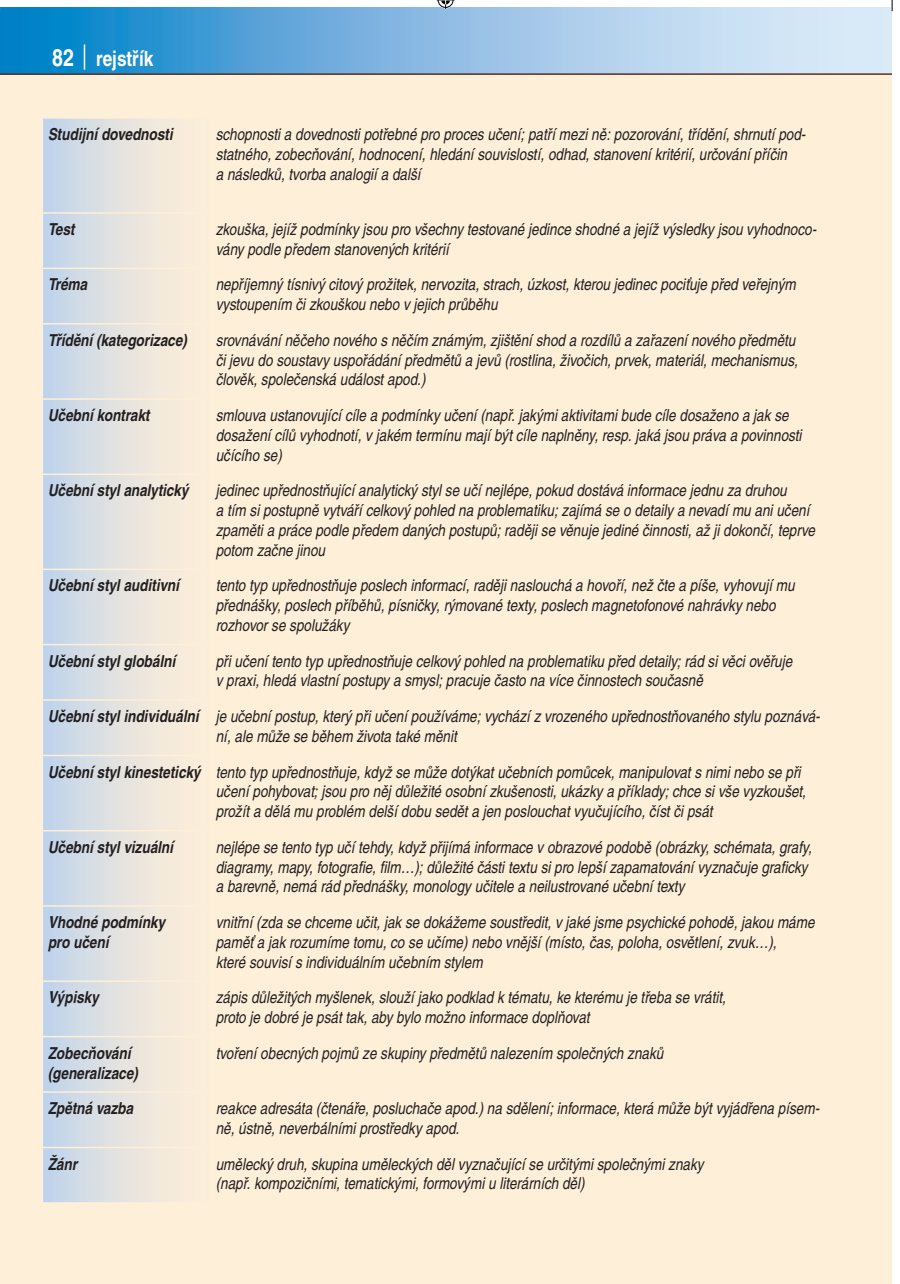
<style>
.page{position:relative;width:900px;height:1284px;background:#fff}
.page>*{position:absolute;margin:0;border:0;box-sizing:border-box;transform-origin:0 0}
.t1{font:700 21px "Te X Gyre Heros Condensed";color:#fff}
.t2{font:italic 16.5px/19.8px "Te X Gyre Heros Condensed";color:#231f20}
.t3{font:italic 700 16.5px/19.8px "Te X Gyre Heros Condensed";color:#231f20}
.s1{font-size:24px}
.s2{font-weight:700}
</style>
<div class="page">
<div style="left:0;top:7px;width:900px;height:1277px;background:#feefd8"></div>
<svg style="left:43px;top:119px;width:123px;height:1083px"></svg>
<hr style="left:42px;top:212px;width:168px;height:2px;background:#feefd8">
<hr style="left:42px;top:268px;width:168px;height:1px;background:#feefd8">
<hr style="left:42px;top:323px;width:168px;height:1px;background:#feefd8">
<hr style="left:42px;top:398px;width:168px;height:2px;background:#feefd8">
<hr style="left:42px;top:473px;width:168px;height:2px;background:#feefd8">
<hr style="left:42px;top:568px;width:168px;height:2px;background:#feefd8">
<hr style="left:42px;top:644px;width:168px;height:1px;background:#feefd8">
<hr style="left:42px;top:699px;width:168px;height:2px;background:#feefd8">
<hr style="left:42px;top:755px;width:168px;height:1px;background:#feefd8">
<hr style="left:42px;top:830px;width:168px;height:1px;background:#feefd8">
<hr style="left:42px;top:905px;width:168px;height:1px;background:#feefd8">
<hr style="left:42px;top:980px;width:168px;height:2px;background:#feefd8">
<hr style="left:42px;top:1036px;width:168px;height:1px;background:#feefd8">
<hr style="left:42px;top:1091px;width:168px;height:2px;background:#feefd8">
<hr style="left:42px;top:1146px;width:168px;height:2px;background:#feefd8">
<svg style="left:0;top:7px;width:892px;height:66px;background:#80bae2"></svg>
<hr style="left:0;top:73px;width:892px;height:2px;background:#61301e">
<svg style="left:84px;top:45px;width:1px;height:25px"></svg>
<div style="left:892px;top:7px;width:8px;height:1277px;background:#fff"></div>
<svg style="left:891px;top:0;width:2px;height:11px"></svg>
<svg style="left:437px;top:0;width:18px;height:9px"></svg>
<p class="t1" style="left:52px;top:43px;width:103px"><span class="s1">82</span> rejstřík</p>
<p class="t3" style="left:48px;top:123px;width:126px">Studijní dovednosti</p>
<p class="t2" style="left:216px;top:123px;width:591px">schopnosti a dovednosti potřebné pro proces učení; patří mezi ně: pozorování, třídění, shrnutí pod&shy;statného, zobecňování, hodnocení, hledání souvislostí, odhad, stanovení kritérií, určování příčin<br>a následků, tvorba analogií a další</p>
<p class="t3" style="left:48px;top:218px;width:28px">Test</p>
<p class="t2" style="left:216px;top:218px;width:602px">zkouška, jejíž podmínky jsou pro všechny testované jedince shodné a jejíž výsledky jsou vyhodnoco&shy;vány podle předem stanovených kritérií</p>
<p class="t3" style="left:48px;top:274px;width:41px">Tréma</p>
<p class="t2" style="left:216px;top:274px;width:582px">nepříjemný tísnivý citový prožitek, nervozita, strach, úzkost, kterou jedinec pociťuje před veřejným vystoupením či zkouškou nebo v jejich průběhu</p>
<p class="t3" style="left:48px;top:329px;width:141px">Třídění (kategorizace)</p>
<p class="t2" style="left:216px;top:329px;width:584px">srovnávání něčeho nového s něčím známým, zjištění shod a rozdílů a zařazení nového předmětu či jevu do soustavy uspořádání předmětů a jevů (rostlina, živočich, prvek, materiál, mechanismus, člověk, společenská událost apod.)</p>
<p class="t3" style="left:48px;top:404px;width:103px">Učební kontrakt</p>
<p class="t2" style="left:216px;top:404px;width:587px">smlouva ustanovující cíle a podmínky učení (např. jakými aktivitami bude cíle dosaženo a jak se dosažení cílů vyhodnotí, v jakém termínu mají být cíle naplněny, resp. jaká jsou práva a povinnosti učícího se)</p>
<p class="t3" style="left:48px;top:480px;width:142px">Učební styl analytický</p>
<p class="t2" style="left:216px;top:480px;width:601px">jedinec upřednostňující analytický styl se učí nejlépe, pokud dostává informace jednu za druhou<br>a tím si postupně vytváří celkový pohled na problematiku; zajímá se o detaily a nevadí mu ani učení zpaměti a práce podle předem daných postupů; raději se věnuje jediné činnosti, až ji dokončí, teprve potom začne jinou</p>
<p class="t3" style="left:48px;top:575px;width:133px">Učební styl auditivní</p>
<p class="t2" style="left:216px;top:575px;width:580px">tento typ upřednostňuje poslech informací, raději naslouchá a hovoří, než čte a píše, vyhovují mu přednášky, poslech příběhů, písničky, rýmované texty, poslech magnetofonové nahrávky nebo rozhovor se spolužáky</p>
<p class="t3" style="left:48px;top:650px;width:129px">Učební styl globální</p>
<p class="t2" style="left:216px;top:650px;width:578px">při učení tento typ upřednostňuje celkový pohled na problematiku před detaily; rád si věci ověřuje v praxi, hledá vlastní postupy a smysl; pracuje často na více činnostech současně</p>
<p class="t2" style="left:216px;top:705px;width:605px;text-indent:-168px"><span class="s2">Učební styl individuální</span> je učební postup, který při učení používáme; vychází z vrozeného upřednostňovaného stylu poznává&shy;ní, ale může se během života také měnit</p>
<p class="t2" style="left:216px;top:761px;width:592px;text-indent:-168px"><span class="s2">Učební styl kinestetický</span> tento typ upřednostňuje, když se může dotýkat učebních pomůcek, manipulovat s nimi nebo se při učení pohybovat; jsou pro něj důležité osobní zkušenosti, ukázky a příklady; chce si vše vyzkoušet, prožít a dělá mu problém delší dobu sedět a jen poslouchat vyučujícího, číst či psát</p>
<p class="t3" style="left:48px;top:836px;width:127px">Učební styl vizuální</p>
<p class="t2" style="left:216px;top:836px;width:597px">nejlépe se tento typ učí tehdy, když přijímá informace v obrazové podobě (obrázky, schémata, grafy, diagramy, mapy, fotografie, film…); důležité části textu si pro lepší zapamatování vyznačuje graficky a barevně, nemá rád přednášky, monology učitele a neilustrované učební texty</p>
<p class="t3" style="left:48px;top:911px;width:119px">Vhodné podmínky pro učení</p>
<p class="t2" style="left:216px;top:911px;width:600px">vnitřní (zda se chceme učit, jak se dokážeme soustředit, v jaké jsme psychické pohodě, jakou máme paměť a jak rozumíme tomu, co se učíme) nebo vnější (místo, čas, poloha, osvětlení, zvuk…),<br>které souvisí s individuálním učebním stylem</p>
<p class="t3" style="left:48px;top:986px;width:52px">Výpisky</p>
<p class="t2" style="left:216px;top:986px;width:512px">zápis důležitých myšlenek, slouží jako podklad k tématu, ke kterému je třeba se vrátit, proto je dobré je psát tak, aby bylo možno informace doplňovat</p>
<p class="t3" style="left:48px;top:1042px;width:92px">Zobecňování (generalizace)</p>
<p class="t2" style="left:216px;top:1042px;width:449px">tvoření obecných pojmů ze skupiny předmětů nalezením společných znaků</p>
<p class="t3" style="left:48px;top:1097px;width:87px">Zpětná vazba</p>
<p class="t2" style="left:216px;top:1097px;width:605px">reakce adresáta (čtenáře, posluchače apod.) na sdělení; informace, která může být vyjádřena písem&shy;ně, ústně, neverbálními prostředky apod.</p>
<p class="t3" style="left:48px;top:1153px;width:31px">Žánr</p>
<p class="t2" style="left:216px;top:1153px;width:489px">umělecký druh, skupina uměleckých děl vyznačující se určitými společnými znaky (např. kompozičními, tematickými, formovými u literárních děl)</p>
</div>
